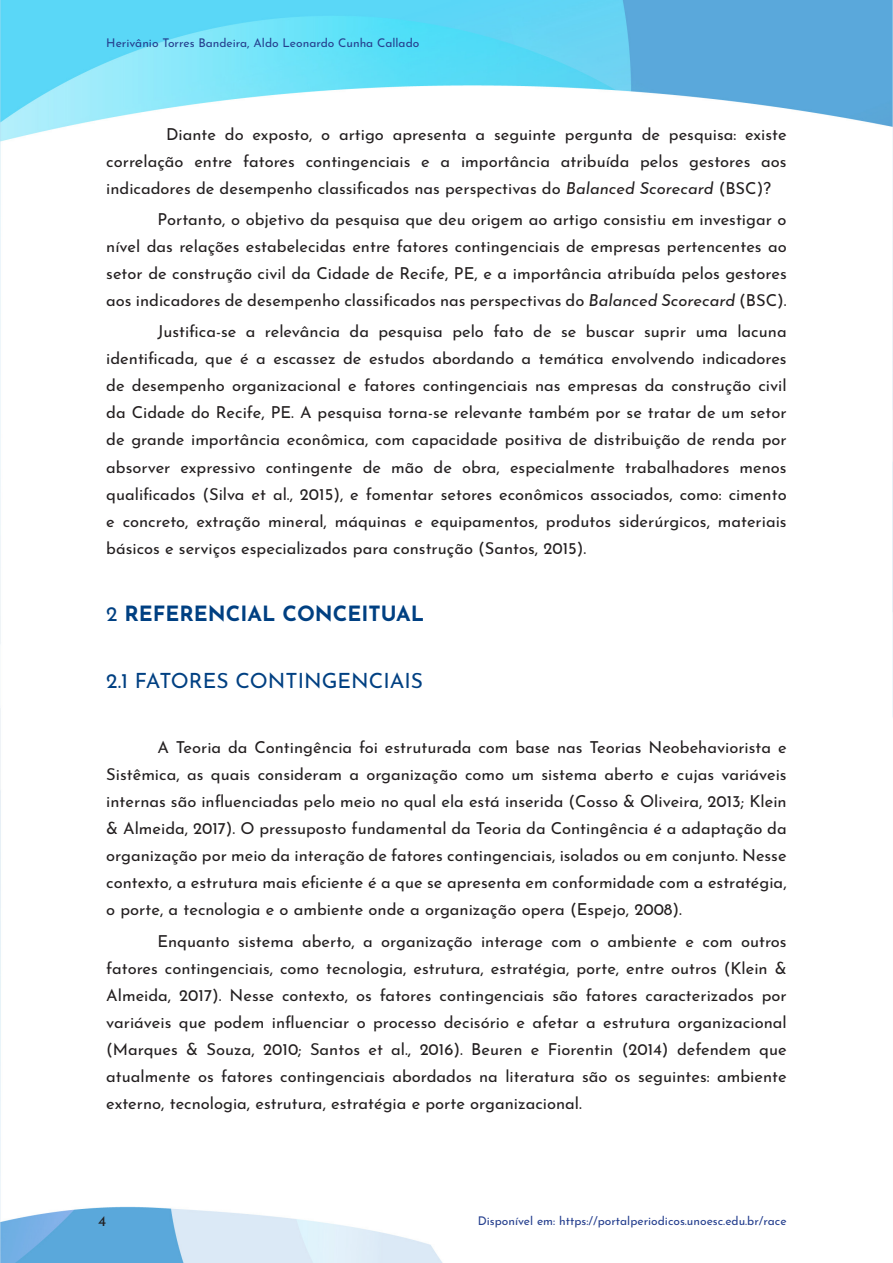
<style>
.page{position:relative;width:893px;height:1263px;background:#fff}
.page>*{position:absolute;margin:0;border:0;box-sizing:border-box;transform-origin:0 0}
.título_2{font:21px "Josefin Sans";color:#004082}
.títulos_1{font:700 21px "Josefin Sans";color:#004082}
.Texto{font:16.5px/27px "Josefin Sans";color:#231f20;text-align:justify}
.t1{font:15px "Josefin Sans";color:#231f20}
.t2{font:12px "Josefin Sans";color:#253f8e}
.s1{font-style:italic}
.s2{font-weight:400}
</style>
<div class="page">
<img style="left:0;top:0;width:893px;height:1262px">
<p class="t2" style="left:106px;top:33px;width:315px">Herivânio Torres Bandeira, Aldo Leonardo Cunha Callado</p>
<p class="Texto" style="left:106px;top:119px;width:682px;text-indent:60px">Diante do exposto, o artigo apresenta a seguinte pergunta de pesquisa: existe correlação entre fatores contingenciais e a importância atribuída pelos gestores aos indicadores de desempenho classificados nas perspectivas do <span class="s1">Balanced Scorecard</span> (BSC)?</p>
<p class="Texto" style="left:106px;top:204px;width:682px;text-indent:51px">Portanto, o objetivo da pesquisa que deu origem ao artigo consistiu em investigar o nível das relações estabelecidas entre fatores contingenciais de empresas pertencentes ao setor de construção civil da Cidade de Recife, PE, e a importância atribuída pelos gestores aos indicadores de desempenho classificados nas perspectivas do <span class="s1">Balanced Scorecard</span> (BSC).</p>
<p class="Texto" style="left:106px;top:316px;width:682px;text-indent:51px">Justifica-se a relevância da pesquisa pelo fato de se buscar suprir uma lacuna identificada, que é a escassez de estudos abordando a temática envolvendo indicadores de desempenho organizacional e fatores contingenciais nas empresas da construção civil da Cidade do Recife, PE. A pesquisa torna-se relevante também por se tratar de um setor de grande importância econômica, com capacidade positiva de distribuição de renda por absorver expressivo contingente de mão de obra, especialmente trabalhadores menos qualificados (Silva et al., 2015), e fomentar setores econômicos associados, como: cimento e concreto, extração mineral, máquinas e equipamentos, produtos siderúrgicos, materiais básicos e serviços especializados para construção (Santos, 2015).</p>
<p class="títulos_1" style="left:106px;top:595px;width:320px"><span class="s2">2</span> REFERENCIAL CONCEITUAL</p>
<p class="título_2" style="left:106px;top:663px;width:318px">2.1 FATORES CONTINGENCIAIS</p>
<p class="Texto" style="left:106px;top:732px;width:682px;text-indent:51px">A Teoria da Contingência foi estruturada com base nas Teorias Neobehaviorista e Sistêmica, as quais consideram a organização como um sistema aberto e cujas variáveis internas são influenciadas pelo meio no qual ela está inserida (Cosso &amp; Oliveira, 2013; Klein &amp; Almeida, 2017). O pressuposto fundamental da Teoria da Contingência é a adaptação da organização por meio da interação de fatores contingenciais, isolados ou em conjunto. Nesse contexto, a estrutura mais eficiente é a que se apresenta em conformidade com a estratégia, o porte, a tecnologia e o ambiente onde a organização opera (Espejo, 2008).</p>
<p class="Texto" style="left:106px;top:925px;width:682px;text-indent:51px">Enquanto sistema aberto, a organização interage com o ambiente e com outros fatores contingenciais, como tecnologia, estrutura, estratégia, porte, entre outros (Klein &amp; Almeida, 2017). Nesse contexto, os fatores contingenciais são fatores caracterizados por variáveis que podem influenciar o processo decisório e afetar a estrutura organizacional (Marques &amp; Souza, 2010; Santos et al., 2016). Beuren e Fiorentin (2014) defendem que atualmente os fatores contingenciais abordados na literatura são os seguintes: ambiente externo, tecnologia, estrutura, estratégia e porte organizacional.</p>
<p class="t1" style="left:98px;top:1208px;width:10px">4</p>
<p class="t2" style="left:478px;top:1211px;width:310px">Disponível em: https://portalperiodicos.unoesc.edu.br/race</p>
</div>
